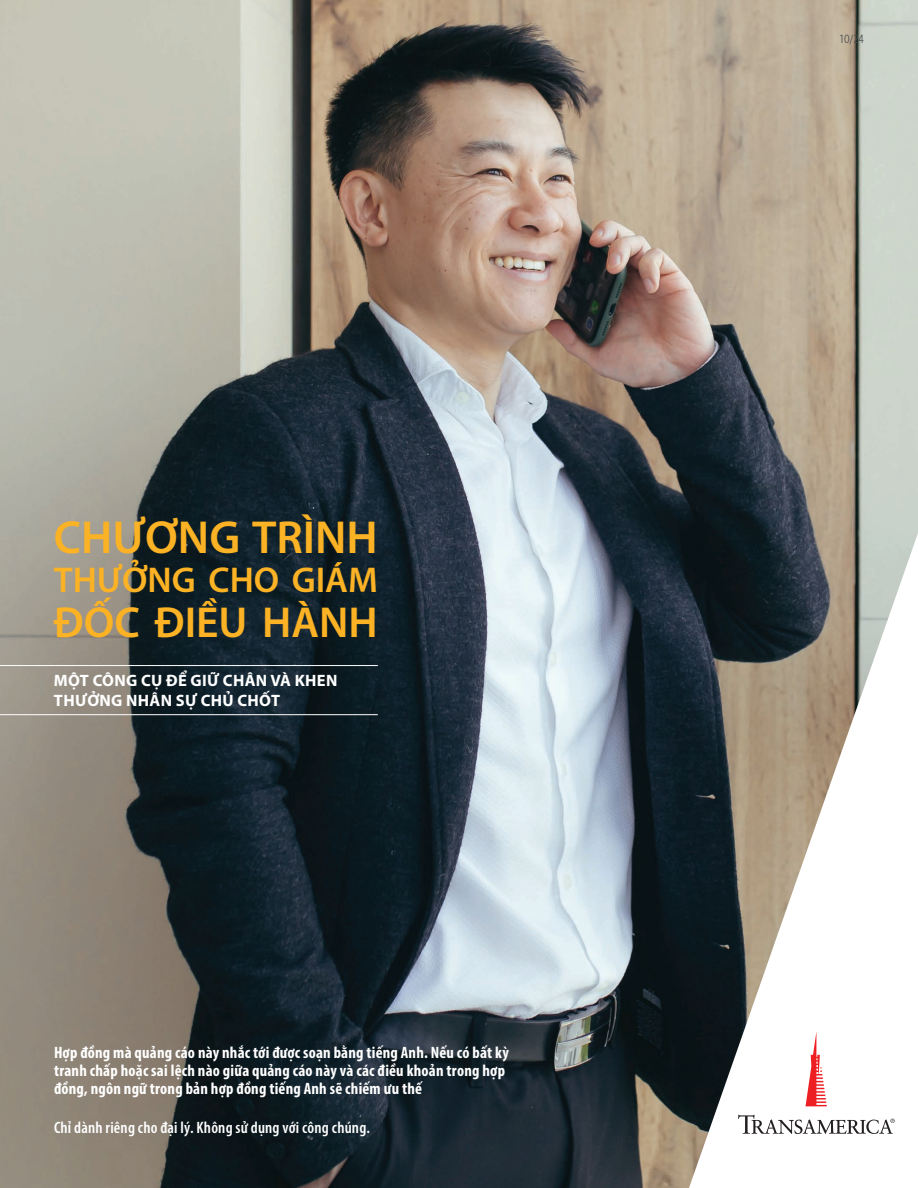
<style>
.page{position:relative;width:918px;height:1188px;background:#fff}
.page>*{position:absolute;margin:0;border:0;box-sizing:border-box;transform-origin:0 0}
.t1{font:600 46.5px "Myriad Pro";color:#fbb224}
.t2{font:600 43.5px "Myriad Pro";color:#fbb224}
.t3{font:600 36px "Myriad Pro";color:#fbb224}
.t4{font:700 condensed 16.5px/18px "Myriad Pro";letter-spacing:.015em;color:#fff}
.t5{font:600 condensed 16.5px "Myriad Pro";letter-spacing:.01em;color:#fff}
.t6{font:700 16.5px/19.5px "Myriad Pro";letter-spacing:.02em;color:#fff}
.t7{font:12px "Whitney Condensed";color:#474a4e}
</style>
<div class="page">
<img style="left:0;top:0;width:918px;height:1188px">
<svg style="left:806px;top:1032px;width:21px;height:74px"></svg>
<svg style="left:738px;top:1115px;width:157px;height:19px"></svg>
<hr style="left:0;top:665px;width:378px;height:1px;background:#fff">
<hr style="left:0;top:714px;width:378px;height:1px;background:#fff">
<h1 class="t1" style="left:54px;top:508px;width:326px">CHƯƠNG TRÌNH</h1>
<h3 class="t3" style="left:54px;top:557px;width:325px">THƯỞNG CHO GIÁM</h3>
<h2 class="t2" style="left:54px;top:595px;width:326px">ĐỐC ĐIỀU HÀNH</h2>
<p class="t6" style="left:54px;top:671px;width:285px">MỘT CÔNG CỤ ĐỂ GIỮ CHÂN VÀ KHEN<br>THƯỞNG NHÂN SỰ CHỦ CHỐT</p>
<p class="t4" style="left:54px;top:1043px;width:457px">Hợp đồng mà quảng cáo này nhắc tới được soạn bằng tiếng Anh. Nếu có bất kỳ tranh chấp hoặc sai lệch nào giữa quảng cáo này và các điều khoản trong hợp đồng, ngôn ngữ trong bản hợp đồng tiếng Anh sẽ chiếm ưu thế</p>
<p class="t5" style="left:54px;top:1118px;width:318px">Chỉ dành riêng cho đại lý. Không sử dụng với công chúng.</p>
<p class="t7" style="left:840px;top:31px;width:25px">10/24</p>
</div>
